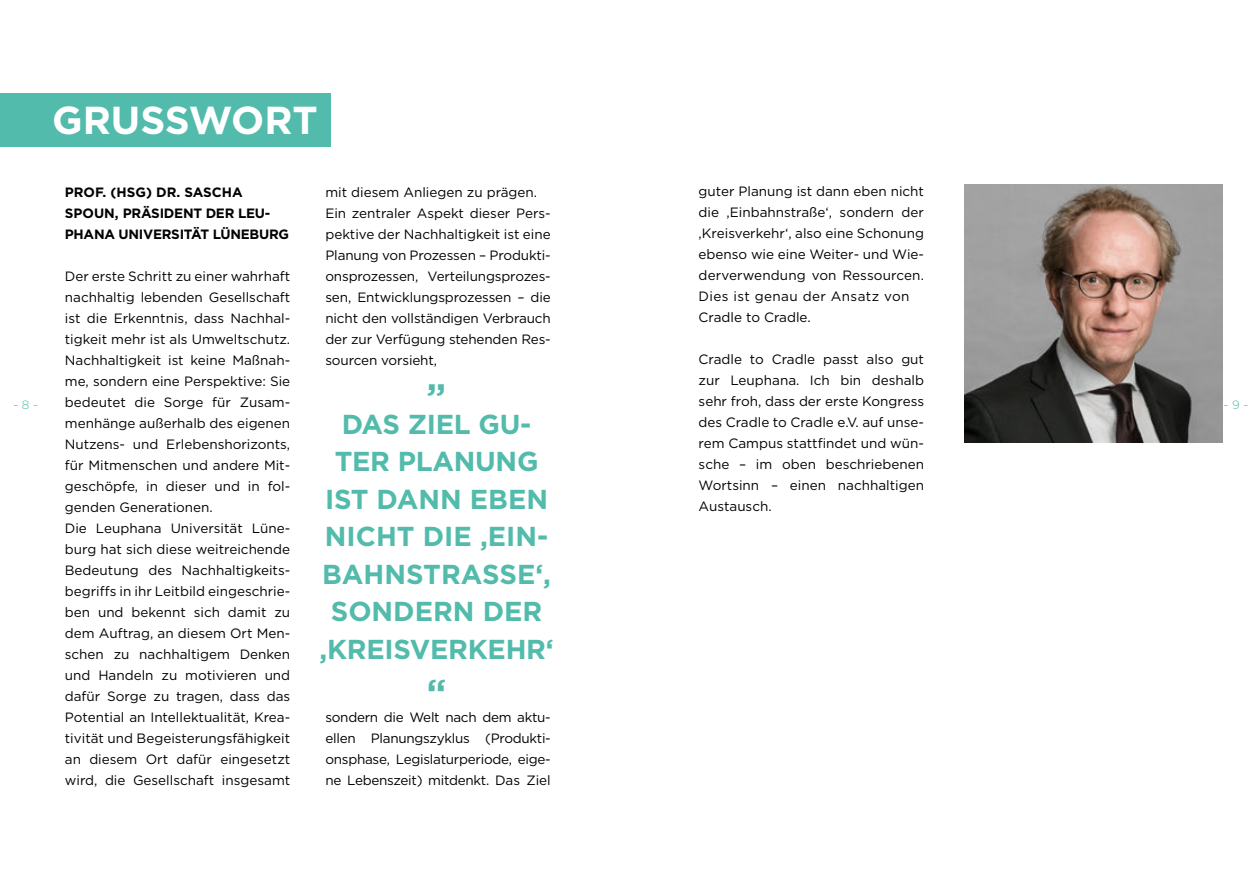
<style>
.page{position:relative;width:1259px;height:893px;background:#fff}
.page>*{position:absolute;margin:0;border:0;box-sizing:border-box;transform-origin:0 0}
.t1{font:700 39px "Gotham";color:#fff}
.t2{font:700 36px "Gotham";color:#52bbab}
.t3{font:700 27.45px/37.5px "Gotham";letter-spacing:-.01em;color:#52bbab;text-align:center}
.t4{font:13.5px/21px "Gotham";color:#000}
.t5{font:700 13.5px/21px "Gotham";letter-spacing:-.02em;color:#000}
.t6{font:300 12px "Gotham";color:#52bbab}
</style>
<div class="page">
<div style="left:0;top:94px;width:330px;height:53px;background:#52bbab"></div>
<img style="left:965px;top:185px;width:257px;height:258px">
<h1 class="t1" style="left:53px;top:92px;width:267px">GRUSSWORT</h1>
<p class="t6" style="left:13px;top:399px;width:26px">- 8 -</p>
<p class="t5" style="left:65px;top:181px;width:226px">PROF. (HSG) DR. SASCHA<br>SPOUN, PRÄSIDENT DER LEU-<br>PHANA UNIVERSITÄT LÜNEBURG</p>
<p class="t4" style="left:65px;top:266px;width:227px">Der erste Schritt zu einer wahrhaft nachhaltig lebenden Gesellschaft ist die Erkenntnis, dass nachhal&shy;tigkeit mehr ist als Umweltschutz. nachhaltigkeit ist keine Maßnah&shy;me, sondern eine Perspektive: Sie bedeutet die Sorge für Zusam&shy;menhänge außerhalb des eigenen nutzens- und Erlebenshorizonts, für Mitmenschen und andere Mit&shy;geschöpfe, in dieser und in fol&shy;genden Generationen.<br>Die Leuphana Universität Lüne&shy;burg hat sich diese weitreichende<br>Bedeutung des nachhaltigkeits&shy;begriffs in ihr Leitbild eingeschrie&shy;ben und bekennt sich damit zu dem Auftrag, an diesem Ort Men&shy;schen zu nachhaltigem Denken und Handeln zu motivieren und dafür Sorge zu tragen, dass das<br>Potential an Intellektualität, Krea&shy;tivität und Begeisterungsfähigkeit an diesem Ort dafür eingesetzt wird, die Gesellschaft insgesamt</p>
<p class="t4" style="left:325px;top:182px;width:227px">mit diesem Anliegen zu prägen.<br>Ein zentraler Aspekt dieser Pers&shy;pektive der nachhaltigkeit ist eine<br>Planung von Prozessen – Produkti&shy;onsprozessen, Verteilungsprozes&shy;sen, Entwicklungsprozessen – die nicht den vollständigen Verbrauch der zur Verfügung stehenden Res&shy;sourcen vorsieht,</p>
<h2 class="t2" style="left:427px;top:358px;width:21px">„</h2>
<h3 class="t3" style="left:320px;top:405px;width:235px">DAS ZIEL GU-<br>TER PLANUNG<br>IST DANN EBEN<br>NICHT DIE ‚EIN-<br>BAHNSTRASSE‘,<br>SONDERN DER ‚KREISVERKEHR‘</h3>
<h2 class="t2" style="left:427px;top:673px;width:21px">“</h2>
<p class="t4" style="left:325px;top:707px;width:227px;text-align:justify">sondern die Welt nach dem aktu&shy;ellen Planungszyklus (Produkti&shy;onsphase, Legislaturperiode, eige&shy;ne Lebenszeit) mitdenkt. Das Ziel</p>
<p class="t4" style="left:698px;top:181px;width:227px">guter Planung ist dann eben nicht die ‚Einbahnstraße‘, sondern der ‚Kreisverkehr‘, also eine Schonung ebenso wie eine Weiter- und Wie&shy;derverwendung von Ressourcen.<br>Dies ist genau der Ansatz von<br>Cradle to Cradle.</p>
<p class="t4" style="left:698px;top:349px;width:227px;text-align:justify">Cradle to Cradle passt also gut zur Leuphana. Ich bin deshalb sehr froh, dass der erste Kongress des Cradle to Cradle e.V. auf unse&shy;rem Campus stattfindet und wün&shy;sche – im oben beschriebenen Wortsinn – einen nachhaltigen Austausch.</p>
<p class="t6" style="left:1223px;top:399px;width:26px">- 9 -</p>
</div>
